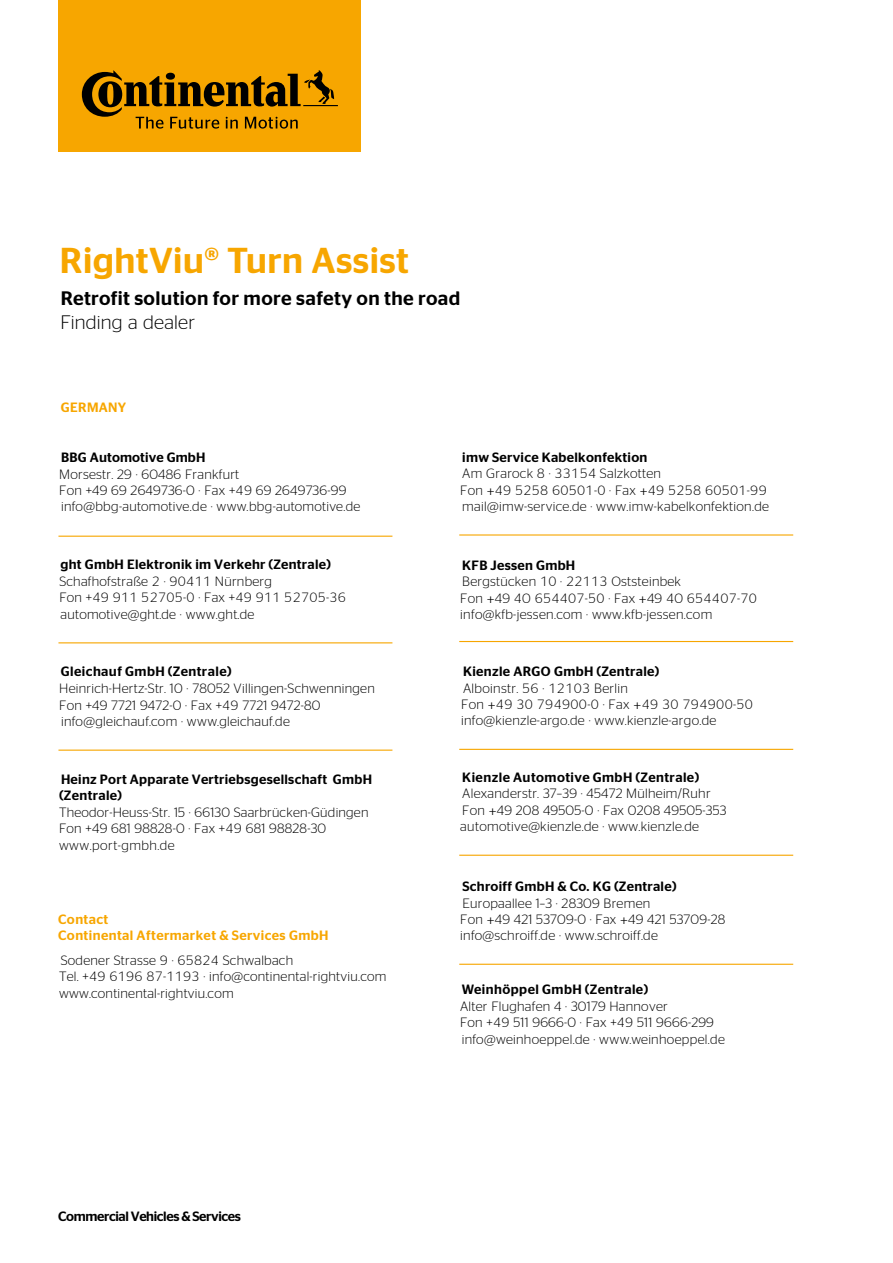
<style>
.page{position:relative;width:893px;height:1263px;background:#fff}
.page>*{position:absolute;margin:0;border:0;box-sizing:border-box;transform-origin:0 0}
.t1{font:500 36px "Continental Stag Sans";letter-spacing:.01em;color:#f7a600}
.t2{font:500 19.5px "Continental Stag Sans";letter-spacing:.015em;color:#000}
.t3{font:300 19.5px "Continental Stag Sans";letter-spacing:.01em;color:#000}
.t4{font:300 13.5px/16.4px "Continental Stag Sans";letter-spacing:.02em;color:#000}
.t5{font:500 13.5px/16.4px "Continental Stag Sans";letter-spacing:.02em;color:#000}
.t6{font:500 13.5px/15.9px "Continental Stag Sans";letter-spacing:.03em;color:#f7a600}
.t7{font:500 13.5px "Continental Stag Sans";letter-spacing:-.025em;color:#000}
.s1{font-family:"Minion Pro";font-weight:400}
</style>
<div class="page">
<hr style="left:58px;top:536px;width:334px;height:1px;background:#f7a600">
<hr style="left:58px;top:642px;width:334px;height:1px;background:#f7a600">
<hr style="left:58px;top:749px;width:334px;height:2px;background:#f7a600">
<div style="left:58px;top:0;width:303px;height:152px;background:#f7a600"></div>
<svg style="left:82px;top:70px;width:256px;height:59px"></svg>
<hr style="left:459px;top:534px;width:334px;height:2px;background:#f7a600">
<hr style="left:459px;top:855px;width:334px;height:1px;background:#f7a600">
<hr style="left:459px;top:964px;width:334px;height:1px;background:#f7a600">
<hr style="left:459px;top:749px;width:334px;height:1px;background:#f7a600">
<hr style="left:459px;top:641px;width:334px;height:1px;background:#f7a600">
<h1 class="t1" style="left:60px;top:240px;width:351px">RightViu® Turn Assist</h1>
<h2 class="t2" style="left:61px;top:287px;width:401px">Retrofit solution for more safety on the road</h2>
<h2 class="t3" style="left:60px;top:312px;width:136px">Finding a dealer</h2>
<p class="t6" style="left:61px;top:399px;width:67px">GERMANY</p>
<p class="t5" style="left:61px;top:449px;width:146px">BBG Automotive GmbH</p>
<p class="t4" style="left:59px;top:466px;width:303px">Morsestr. 29 · 60486 Frankfurt<br>Fon +49 69 2649736-0 · Fax +49 69 2649736-99 info@bbg-automotive.de · www.bbg-automotive.de</p>
<p class="t5" style="left:61px;top:556px;width:272px">ght GmbH Elektronik im Verkehr (Zentrale)</p>
<p class="t4" style="left:59px;top:573px;width:288px">Schafhofstraße 2 · 90411 Nürnberg<br>Fon +49 911 52705-0 · Fax +49 911 52705-36 automotive@ght.de · www.ght.de</p>
<p class="t5" style="left:61px;top:663px;width:172px">Gleichauf GmbH (Zentrale)</p>
<p class="t4" style="left:59px;top:680px;width:317px">Heinrich-Hertz-Str. 10 · 78052 Villingen-Schwenningen<br>Fon +49 7721 9472-0 · Fax +49 7721 9472-80 info@gleichauf.com · www.gleichauf.de</p>
<p class="t5" style="left:59px;top:771px;width:315px">Heinz Port Apparate Vertriebsgesellschaft GmbH (Zentrale)</p>
<p class="t4" style="left:59px;top:804px;width:311px">Theodor-Heuss-Str. 15 · 66130 Saarbrücken-Güdingen<br>Fon +49 681 98828-0 · Fax +49 681 98828-30 www.port-gmbh.de</p>
<p class="t6" style="left:58px;top:912px;width:272px">Contact<br>Continental Aftermarket &amp; Services GmbH</p>
<p class="t4" style="left:59px;top:951px;width:329px">Sodener Strasse 9 · 65824 Schwalbach<br>Tel. +49 6196 87-1193 · info@continental-rightviu.com www.continental-rightviu.com</p>
<p class="t7" style="left:58px;top:1208px;width:184px">Commercial Vehicles &amp; Services</p>
<p class="t5" style="left:462px;top:449px;width:187px">imw Service Kabelkonfektion</p>
<p class="t4" style="left:460px;top:465px;width:310px">Am Grarock 8 · 33154 Salzkotten<br>Fon <span class="s1">+</span>49 5258 60501-0 · Fax <span class="s1">+</span>49 5258 60501-99 mail@imw-service.de · www.imw-kabelkonfektion.de</p>
<p class="t5" style="left:462px;top:557px;width:115px">KFB Jessen GmbH</p>
<p class="t4" style="left:460px;top:573px;width:298px">Bergstücken 10 · 22113 Oststeinbek<br>Fon <span class="s1">+</span>49 40 654407-50 · Fax <span class="s1">+</span>49 40 654407-70 info@kfb-jessen.com · www.kfb-jessen.com</p>
<p class="t5" style="left:463px;top:663px;width:198px">Kienzle ARGO GmbH (Zentrale)</p>
<p class="t4" style="left:461px;top:679px;width:293px">Alboinstr. 56 · 12103 Berlin<br>Fon <span class="s1">+</span>49 30 794900-0 · Fax <span class="s1">+</span>49 30 794900-50 info@kienzle-argo.de · www.kienzle-argo.de</p>
<p class="t5" style="left:462px;top:769px;width:238px">Kienzle Automotive GmbH (Zentrale)</p>
<p class="t4" style="left:460px;top:785px;width:268px">Alexanderstr. 37–39 · 45472 Mülheim/Ruhr<br>Fon <span class="s1">+</span>49 208 49505-0 · Fax 0208 49505-353 automotive@kienzle.de · www.kienzle.de</p>
<p class="t5" style="left:462px;top:878px;width:216px">Schroiff GmbH &amp; Co. KG (Zentrale)</p>
<p class="t4" style="left:460px;top:894px;width:266px">Europaallee 1–3 · 28309 Bremen<br>Fon <span class="s1">+</span>49 421 53709-0 · Fax <span class="s1">+</span>49 421 53709-28 info@schroiff.de · www.schroiff.de</p>
<p class="t5" style="left:462px;top:981px;width:188px">Weinhöppel GmbH (Zentrale)</p>
<p class="t4" style="left:460px;top:998px;width:266px">Alter Flughafen 4 · 30179 Hannover<br>Fon +49 511 9666-0 · Fax +49 511 9666-299 info@weinhoeppel.de · www.weinhoeppel.de</p>
</div>
